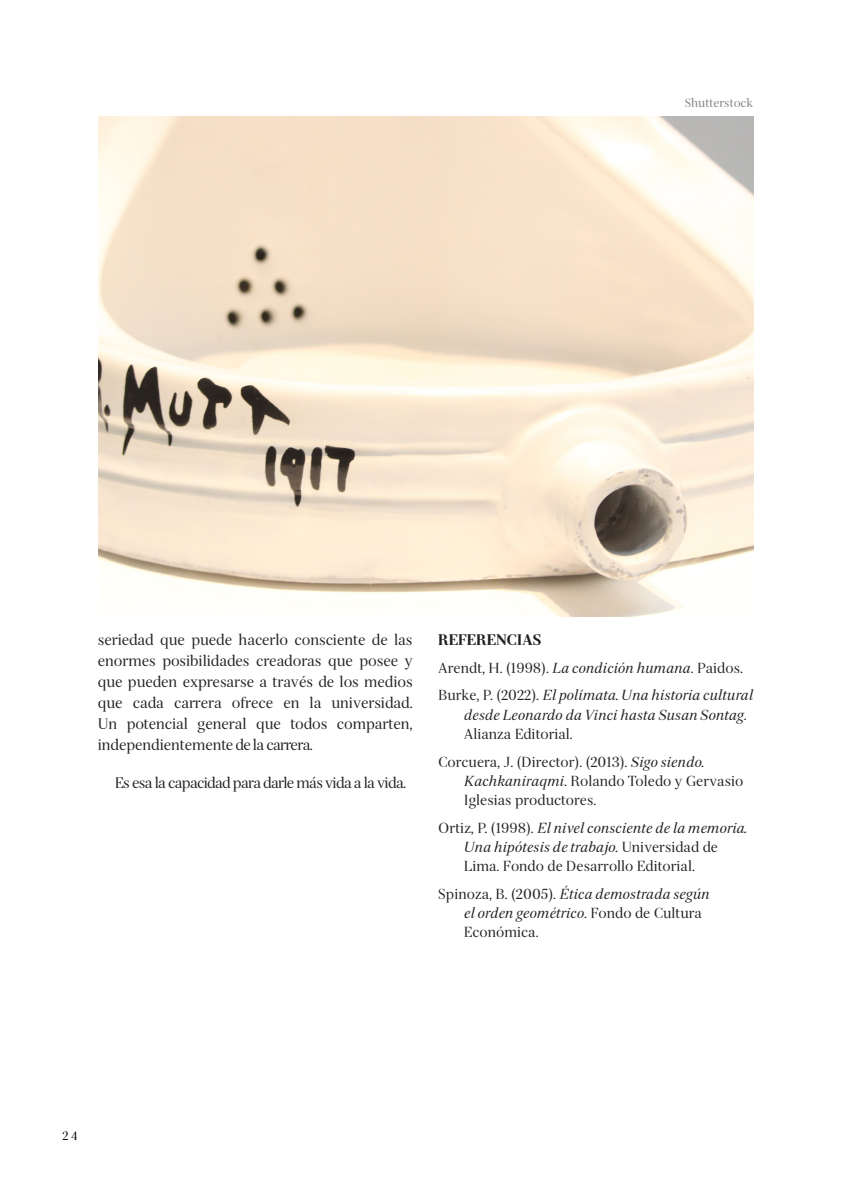
<style>
.page{position:relative;width:851px;height:1191px;background:#fff}
.page>*{position:absolute;margin:0;border:0;box-sizing:border-box;transform-origin:0 0}
.Parrafo{font:15px/21px "Serif 72 Beta";letter-spacing:-.05em;color:#231f20;text-align:justify}
.TITULO{font:900 15px "Serif 72 Beta";letter-spacing:-.01em;color:#231f20}
.Referencias{font:14.25px/19.2px "Serif 72 Beta";color:#231f20}
.Referencias-2{font:italic 14.25px/19.2px "Serif 72 Beta";color:#231f20}
.PARRAFO_EDITORIAL{font:12px "Serif 72 Beta";color:#808285}
.t1{font:12px "Serif 72 Beta";color:#000}
.s1{font-style:italic}
.s2{font-style:normal}
</style>
<div class="page">
<img style="left:99px;top:116px;width:654px;height:500px">
<p class="PARRAFO_EDITORIAL" style="left:684px;top:95px;width:70px">Shutterstock</p>
<p class="Parrafo" style="left:98px;top:629px;width:316px">seriedad que puede hacerlo consciente de las enormes posibilidades creadoras que posee y que pueden expresarse a través de los medios que cada carrera ofrece en la universidad.<br>Un potencial general que todos comparten, independientemente de la carrera.</p>
<p class="Parrafo" style="left:115px;top:772px;width:293px">Es esa la capacidad para darle más vida a la vida.</p>
<p class="TITULO" style="left:438px;top:630px;width:105px">REFERENCIAS</p>
<p class="Referencias" style="left:438px;top:658px;width:306px">Arendt, H. (1998). <span class="s1">La condición humana</span>. Paidos.</p>
<p class="Referencias-2" style="left:463px;top:686px;width:291px;text-indent:-26px"><span class="s2">Burke, P. (2022).</span> El polímata. Una historia cultural desde Leonardo da Vinci hasta Susan Sontag<span class="s2">.<br>Alianza Editorial.</span></p>
<p class="Referencias" style="left:463px;top:752px;width:281px;text-indent:-26px">Corcuera, J. (Director). (2013). <span class="s1">Sigo siendo.<br>Kachkaniraqmi</span>. Rolando Toledo y Gervasio<br>Iglesias productores.</p>
<p class="Referencias" style="left:463px;top:818px;width:285px;text-indent:-26px">Ortiz, P. (1998). <span class="s1">El nivel consciente de la memoria.<br>Una hipótesis de trabajo.</span> Universidad de<br>Lima. Fondo de Desarrollo Editorial.</p>
<p class="Referencias" style="left:463px;top:884px;width:247px;text-indent:-26px">Spinoza, B. (2005). <span class="s1">Ética demostrada según el orden geométrico</span>. Fondo de Cultura<br>Económica.</p>
<p class="t1" style="left:62px;top:1129px;width:17px">24</p>
</div>
